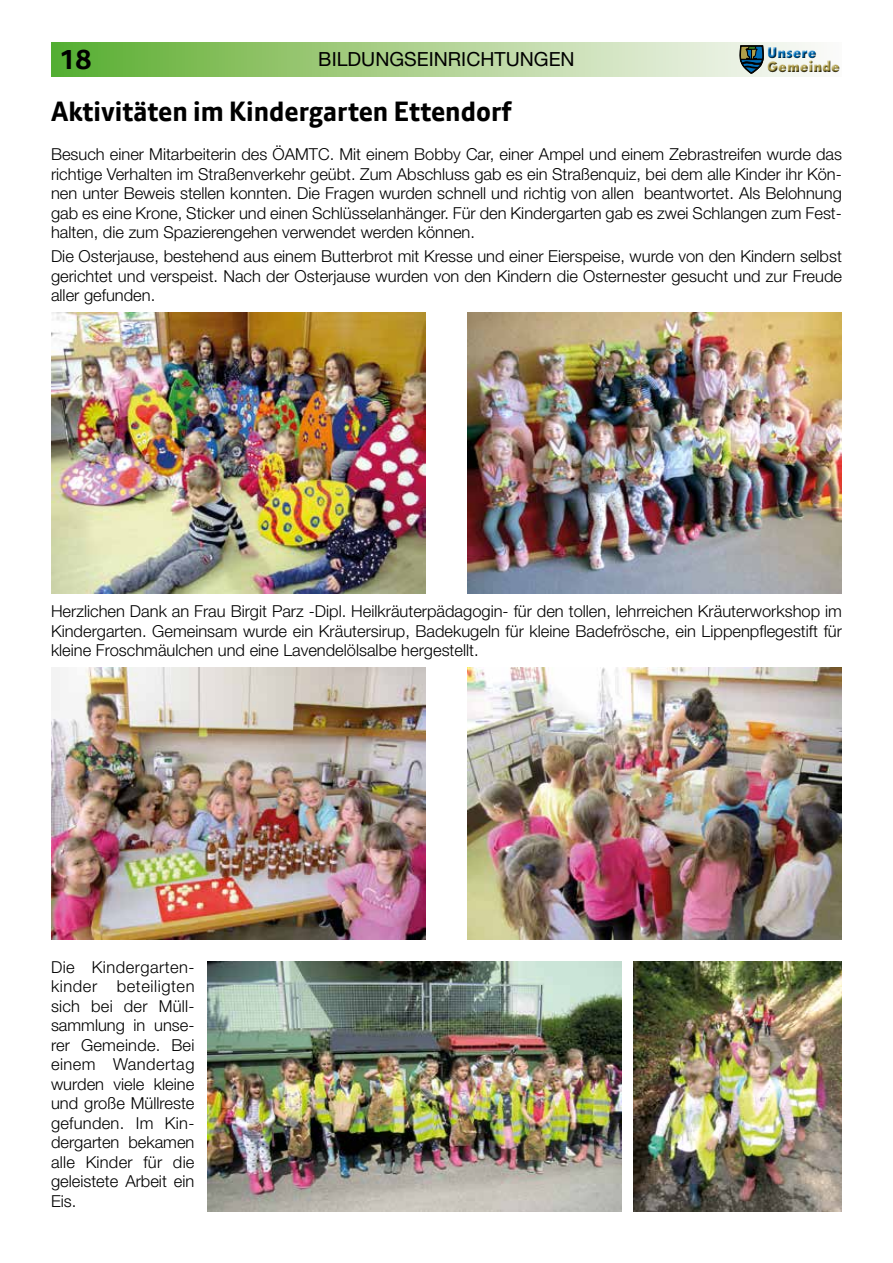
<style>
.page{position:relative;width:893px;height:1263px;background:#fff}
.page>*{position:absolute;margin:0;border:0;box-sizing:border-box;transform-origin:0 0}
.t1{font:700 27px "Calmetta";color:#000}
.t2{font:19.5px "Helvetica Neue LT Std";color:#000}
.t3{font:300 16.5px/19.5px "Helvetica Neue LT Std";color:#000;text-align:justify}
.t4{font:800 14.4px "Futura Std";color:#b1a04a;scale:.87 1}
.t5{font:800 14.4px "Futura Std";color:#006fb9;scale:.87 1}
</style>
<div class="page">
<svg style="left:51px;top:43px;width:764px;height:34px;background:#a7cf8b"></svg>
<svg style="left:740px;top:46px;width:23px;height:27px"></svg>
<div style="left:766px;top:45px;width:52px;height:12px;background:#f3f7f0"></div>
<div style="left:766px;top:47px;width:52px;height:14px;background:#000;opacity:.75"></div>
<div style="left:765px;top:58px;width:76px;height:13px;background:#fff;opacity:.75"></div>
<div style="left:766px;top:59px;width:76px;height:15px;background:#000;opacity:.75"></div>
<img style="left:51px;top:313px;width:374px;height:280px">
<img style="left:51px;top:668px;width:374px;height:272px">
<img style="left:207px;top:961px;width:414px;height:251px">
<img style="left:634px;top:961px;width:208px;height:251px">
<img style="left:468px;top:313px;width:374px;height:280px">
<img style="left:468px;top:668px;width:374px;height:272px">
<h1 class="t1" style="left:60px;top:43px;width:34px">18</h1>
<p class="t5" style="left:767px;top:44px;width:58px">Unsere</p>
<p class="t2" style="left:318px;top:48px;width:258px">BILDUNGSEINRICHTUNGEN</p>
<p class="t4" style="left:767px;top:57px;width:85px">Gemeinde</p>
<h1 class="t1" style="left:51px;top:95px;width:462px">Aktivitäten im Kindergarten Ettendorf</h1>
<p class="t3" style="left:51px;top:144px;width:792px">Besuch einer Mitarbeiterin des ÖAMTC. Mit einem Bobby Car, einer Ampel und einem Zebrastreifen wurde das richtige Verhalten im Straßenverkehr geübt. Zum Abschluss gab es ein Straßenquiz, bei dem alle Kinder ihr Kön&shy;nen unter Beweis stellen konnten. Die Fragen wurden schnell und richtig von allen beantwortet. Als Belohnung gab es eine Krone, Sticker und einen Schlüsselanhänger. Für den Kindergarten gab es zwei Schlangen zum Fest&shy;halten, die zum Spazierengehen verwendet werden können.</p>
<p class="t3" style="left:51px;top:246px;width:792px">Die Osterjause, bestehend aus einem Butterbrot mit Kresse und einer Eierspeise, wurde von den Kindern selbst gerichtet und verspeist. Nach der Osterjause wurden von den Kindern die Osternester gesucht und zur Freude aller gefunden.</p>
<p class="t3" style="left:51px;top:601px;width:792px">Herzlichen Dank an Frau Birgit Parz -Dipl. Heilkräuterpädagogin- für den tollen, lehrreichen Kräuterworkshop im Kindergarten. Gemeinsam wurde ein Kräutersirup, Badekugeln für kleine Badefrösche, ein Lippenpflegestift für kleine Froschmäulchen und eine Lavendelölsalbe hergestellt.</p>
<p class="t3" style="left:51px;top:957px;width:145px">Die Kindergarten&shy;kinder beteiligten sich bei der Müll&shy;sammlung in unse&shy;rer Gemeinde. Bei einem Wandertag wurden viele kleine und große Müllreste gefunden. Im Kin&shy;dergarten bekamen alle Kinder für die geleistete Arbeit ein Eis.</p>
</div>
